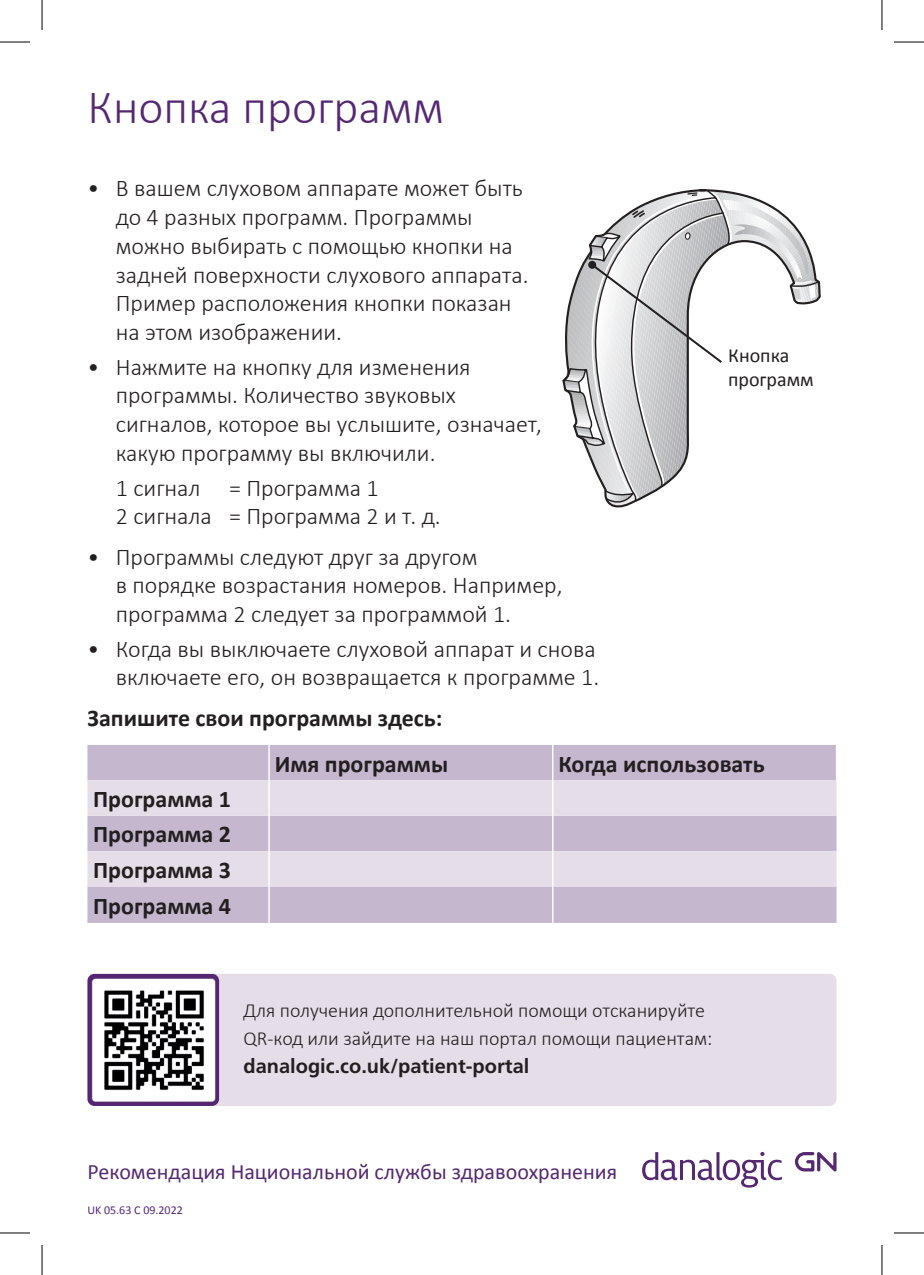
<style>
.page{position:relative;width:924px;height:1275px;background:#fff}
.page>*{position:absolute;margin:0;border:0;box-sizing:border-box;transform-origin:0 0}
.t1{font:300 48px "Calibri";color:#552872}
.t2{font:300 24px/28.8px "Calibri";color:#231f20}
.t3{font:700 24px "Calibri";color:#231f20}
.t4{font:22px "Calibri";color:#552872}
.t5{font:300 20px/28px "Calibri";color:#231f20}
.t6{font:20px/24px "Calibri";color:#231f20}
.t7{font:12px "Calibri";color:#552872}
.s1{font-family:"Frutiger";font-weight:700}
</style>
<div class="page">
<div style="left:87px;top:745px;width:749px;height:178px;background:#c4b7ce"></div>
<svg style="left:87px;top:780px;width:749px;height:106px;background:#dad1e0"></svg>
<hr style="left:268px;top:780px;width:1px;height:35px;background:#fff">
<hr style="left:268px;top:815px;width:1px;height:36px;background:#fff">
<hr style="left:268px;top:851px;width:1px;height:35px;background:#fff">
<hr style="left:268px;top:886px;width:1px;height:37px;background:#fff">
<hr style="left:268px;top:745px;width:1px;height:35px;background:#fff">
<hr style="left:552px;top:745px;width:1px;height:35px;background:#fff">
<hr style="left:835px;top:745px;width:1px;height:35px;background:#fff">
<hr style="left:552px;top:780px;width:1px;height:35px;background:#fff">
<hr style="left:552px;top:815px;width:1px;height:36px;background:#fff">
<hr style="left:552px;top:851px;width:1px;height:35px;background:#fff">
<hr style="left:552px;top:886px;width:1px;height:37px;background:#fff">
<svg style="left:563px;top:189px;width:258px;height:319px"></svg>
<div style="left:588px;top:261px;width:8px;height:8px;background:#231f20;border-radius:50%"></div>
<svg style="left:795px;top:1152px;width:41px;height:19px"></svg>
<svg style="left:642px;top:1151px;width:139px;height:36px"></svg>
<div style="left:87px;top:973px;width:749px;height:133px;background:#e5dee9;border-radius:7px"></div>
<img style="left:87px;top:973px;width:132px;height:133px">
<hr style="left:0;top:42px;width:30px;height:1px;background:#000">
<hr style="left:893px;top:42px;width:30px;height:1px;background:#000">
<hr style="left:0;top:1232px;width:30px;height:1px;background:#000">
<hr style="left:893px;top:1232px;width:30px;height:1px;background:#000">
<hr style="left:42px;top:0;width:1px;height:30px;background:#000">
<hr style="left:42px;top:1245px;width:1px;height:30px;background:#000">
<hr style="left:881px;top:0;width:1px;height:30px;background:#000">
<hr style="left:881px;top:1245px;width:1px;height:30px;background:#000">
<p class="t1" style="left:87px;top:78px;width:358px">Кнопка программ</p>
<p class="t2" style="left:116px;top:173px;width:414px;text-indent:-28px">• В вашем слуховом аппарате может быть до 4 разных программ. Программы можно выбирать с помощью кнопки на задней поверхности слухового аппарата.<br>Пример расположения кнопки показан на этом изображении.</p>
<p class="t2" style="left:116px;top:351px;width:427px;text-indent:-28px">• Нажмите на кнопку для изменения программы. Количество звуковых сигналов, которое вы услышите, означает, какую программу вы включили.</p>
<p class="t2" style="left:116px;top:472px;width:264px">1 сигнал = Программа 1</p>
<p class="t2" style="left:116px;top:501px;width:326px">2 сигнала = Программа 2 и т. д.</p>
<p class="t2" style="left:116px;top:541px;width:448px;text-indent:-28px">• Программы следуют друг за другом<br>в порядке возрастания номеров. Например, программа 2 следует за программой 1.</p>
<p class="t2" style="left:87px;top:633px;width:513px;text-align:right">• Когда вы выключаете слуховой аппарат и снова включаете его, он возвращается к программе 1.</p>
<p class="t3" style="left:87px;top:703px;width:356px">Запишите свои программы здесь:</p>
<p class="t3" style="left:274px;top:749px;width:175px">Имя программы</p>
<p class="t3" style="left:558px;top:749px;width:207px">Когда использовать</p>
<p class="t3" style="left:93px;top:784px;width:139px">Программа 1</p>
<p class="t3" style="left:93px;top:819px;width:139px">Программа 2</p>
<p class="t3" style="left:93px;top:855px;width:139px">Программа 3</p>
<p class="t3" style="left:93px;top:891px;width:139px">Программа 4</p>
<p class="t6" style="left:727px;top:342px;width:87px">Кнопка программ</p>
<p class="t5" style="left:243px;top:995px;width:470px">Для получения дополнительной помощи отсканируйте<br>QR-код или зайдите на наш портал помощи пациентам: <span class="s1">danalogic.co.uk/patient-portal</span></p>
<p class="t4" style="left:87px;top:1158px;width:531px">Рекомендация Национальной службы здравоохранения</p>
<p class="t7" style="left:87px;top:1202px;width:97px">UK 05.63 C 09.2022</p>
</div>
